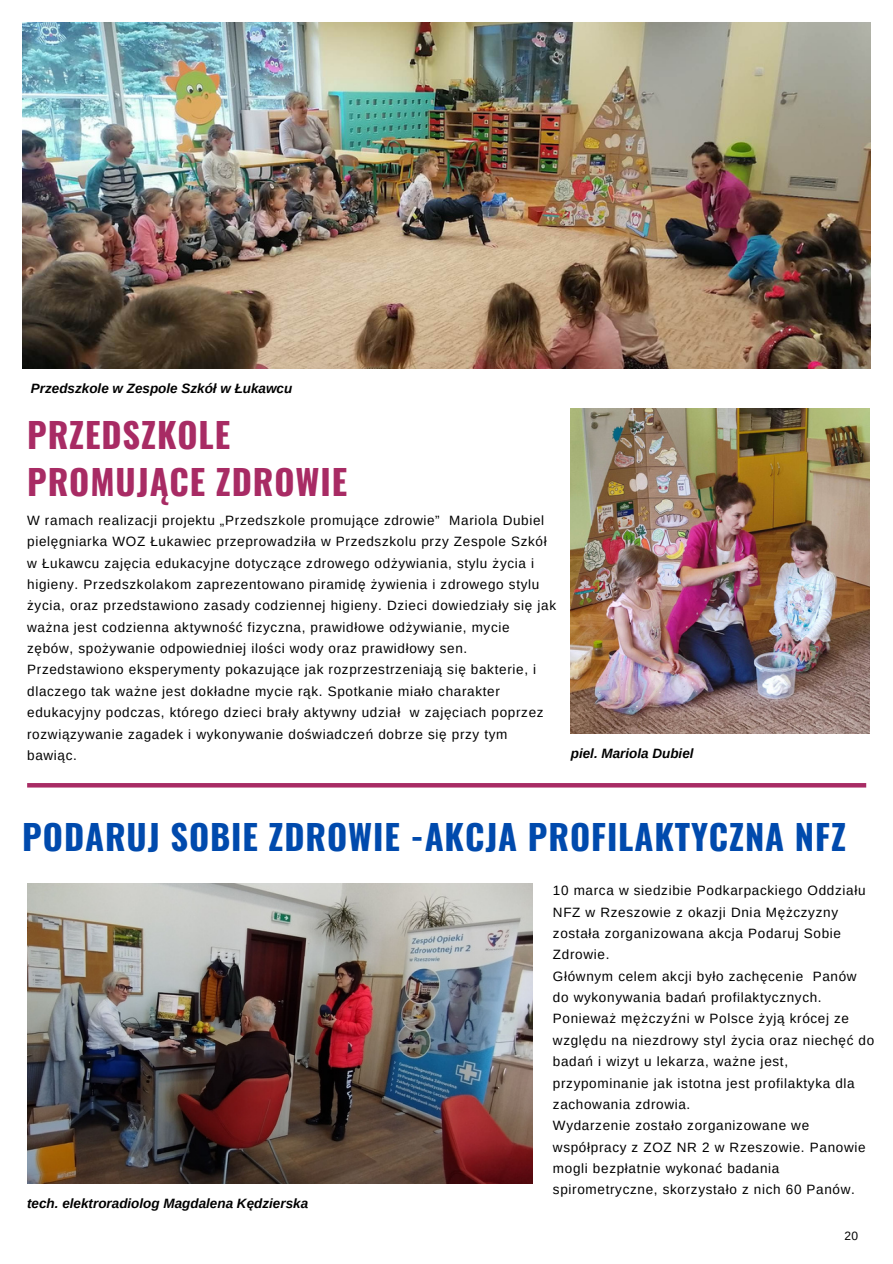
<style>
.page{position:relative;width:893px;height:1264px;background:#fff}
.page>*{position:absolute;margin:0;border:0;box-sizing:border-box;transform-origin:0 0}
.t1{font:700 34.5px "Oswald";letter-spacing:.025em;color:#004aad}
.t2{font:700 34.5px "Oswald";letter-spacing:.025em;color:#a82b64}
.t3{font:13.5px/21.3px "Arimo";letter-spacing:.05em;color:#000}
.t4{font:italic 700 13.5px "Arimo";color:#000}
.t5{font:12px "Arimo";color:#000}
</style>
<div class="page">
<img style="left:22px;top:22px;width:848px;height:347px">
<img style="left:570px;top:408px;width:299px;height:325px">
<hr style="left:27px;top:783px;width:839px;height:4px;background:#a82b64">
<img style="left:27px;top:883px;width:505px;height:300px">
<p class="t4" style="left:31px;top:381px;width:263px">Przedszkole w Zespole Szkół w Łukawcu</p>
<p class="t2" style="left:27px;top:408px;width:204px">PRZEDSZKOLE</p>
<p class="t2" style="left:27px;top:455px;width:321px">PROMUJĄCE ZDROWIE</p>
<p class="t3" style="left:27px;top:509px;width:530px">W ramach realizacji projektu „Przedszkole promujące zdrowie” Mariola Dubiel pielęgniarka WOZ Łukawiec przeprowadziła w Przedszkolu przy Zespole Szkół w Łukawcu zajęcia edukacyjne dotyczące zdrowego odżywiania, stylu życia i higieny. Przedszkolakom zaprezentowano piramidę żywienia i zdrowego stylu życia, oraz przedstawiono zasady codziennej higieny. Dzieci dowiedziały się jak ważna jest codzienna aktywność fizyczna, prawidłowe odżywianie, mycie zębów, spożywanie odpowiedniej ilości wody oraz prawidłowy sen.<br>Przedstawiono eksperymenty pokazujące jak rozprzestrzeniają się bakterie, i dlaczego tak ważne jest dokładne mycie rąk. Spotkanie miało charakter edukacyjny podczas, którego dzieci brały aktywny udział w zajęciach poprzez rozwiązywanie zagadek i wykonywanie doświadczeń dobrze się przy tym bawiąc.</p>
<p class="t4" style="left:570px;top:746px;width:124px">piel. Mariola Dubiel</p>
<p class="t1" style="left:22px;top:810px;width:825px">PODARUJ SOBIE ZDROWIE -AKCJA PROFILAKTYCZNA NFZ</p>
<p class="t4" style="left:27px;top:1195px;width:282px">tech. elektroradiolog Magdalena Kędzierska</p>
<p class="t3" style="left:553px;top:879px;width:314px">10 marca w siedzibie Podkarpackiego Oddziału NFZ w Rzeszowie z okazji Dnia Mężczyzny została zorganizowana akcja Podaruj Sobie Zdrowie.</p>
<p class="t3" style="left:553px;top:965px;width:323px">Głównym celem akcji było zachęcenie Panów do wykonywania badań profilaktycznych.<br>Ponieważ mężczyźni w Polsce żyją krócej ze względu na niezdrowy styl życia oraz niechęć do badań i wizyt u lekarza, ważne jest, przypominanie jak istotna jest profilaktyka dla zachowania zdrowia.</p>
<p class="t3" style="left:553px;top:1114px;width:314px">Wydarzenie zostało zorganizowane we współpracy z ZOZ NR 2 w Rzeszowie. Panowie mogli bezpłatnie wykonać badania spirometryczne, skorzystało z nich 60 Panów.</p>
<p class="t5" style="left:844px;top:1228px;width:15px">20</p>
</div>
